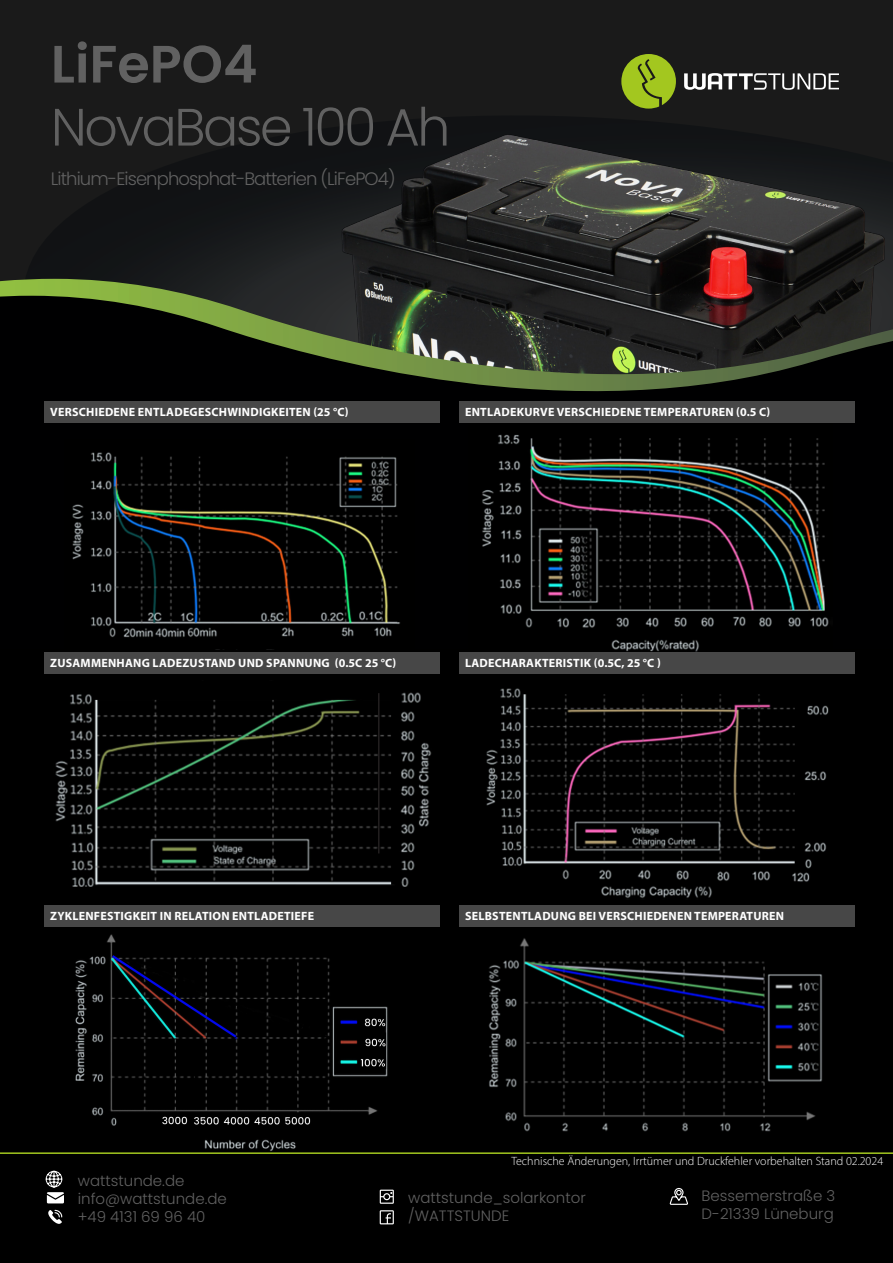
<style>
.page{position:relative;width:893px;height:1263px;background:#000}
.page>*{position:absolute;margin:0;border:0;box-sizing:border-box;transform-origin:0 0}
.t1{font:300 52.5px "Poppins";letter-spacing:-.05em;color:#616161}
.t2{font:600 52.5px "Poppins";color:#616161}
.t3{font:300 18px "Poppins";letter-spacing:-.05em;color:#616161}
.t4{font:300 15px "Poppins";color:#616161}
.t5{font:700 12px "Myriad Pro";letter-spacing:.02em;color:#fff}
.t6{font:300 12px "Myriad Pro";color:#fff}
</style>
<div class="page">
<div style="left:0;top:0;width:893px;height:450px;background:#1a1a1a"></div>
<img style="left:263px;top:134px;width:630px;height:145px">
<svg style="left:0;top:279px;width:893px;height:17px"></svg>
<svg style="left:0;top:296px;width:893px;height:154px;fill:#000001"></svg>
<div style="left:44px;top:401px;width:396px;height:21px;background:#474747"></div>
<div style="left:44px;top:652px;width:396px;height:21px;background:#474747"></div>
<div style="left:44px;top:905px;width:396px;height:21px;background:#474747"></div>
<img style="left:469px;top:422px;width:364px;height:230px">
<div style="left:459px;top:401px;width:395px;height:21px;background:#474747"></div>
<div style="left:459px;top:652px;width:395px;height:21px;background:#474747"></div>
<div style="left:459px;top:905px;width:395px;height:21px;background:#474747"></div>
<img style="left:65px;top:439px;width:349px;height:199px">
<img style="left:55px;top:692px;width:377px;height:194px">
<img style="left:75px;top:934px;width:313px;height:217px">
<img style="left:486px;top:688px;width:343px;height:210px">
<img style="left:488px;top:938px;width:335px;height:194px">
<hr style="left:378px;top:693px;width:1px;height:160px;background:#231f20">
<svg style="left:684px;top:73px;width:155px;height:17px"></svg>
<svg style="left:621px;top:54px;width:55px;height:55px"></svg>
<svg style="left:0;top:1152px;width:893px;height:73px"></svg>
<p class="t2" style="left:51px;top:34px;width:208px">LiFePO4</p>
<p class="t1" style="left:51px;top:97px;width:401px">NovaBase 100 Ah</p>
<p class="t3" style="left:51px;top:168px;width:346px">Lithium-Eisenphosphat-Batterien (LiFePO4)</p>
<p class="t5" style="left:50px;top:404px;width:300px">VERSCHIEDENE ENTLADEGESCHWINDIGKEITEN (25 °C)</p>
<p class="t5" style="left:465px;top:404px;width:307px">ENTLADEKURVE VERSCHIEDENE TEMPERATUREN (0.5 C)</p>
<p class="t5" style="left:50px;top:655px;width:348px">ZUSAMMENHANG LADEZUSTAND UND SPANNUNG (0.5C 25 °C)</p>
<p class="t5" style="left:465px;top:655px;width:197px">LADECHARAKTERISTIK (0.5C, 25 °C )</p>
<p class="t5" style="left:50px;top:908px;width:265px">ZYKLENFESTIGKEIT IN RELATION ENTLADETIEFE</p>
<p class="t4" style="left:78px;top:1172px;width:108px">wattstunde.de</p>
<p class="t4" style="left:78px;top:1190px;width:151px">info@wattstunde.de</p>
<p class="t4" style="left:78px;top:1208px;width:129px">+49 4131 69 96 40</p>
<p class="t5" style="left:465px;top:908px;width:320px">SELBSTENTLADUNG BEI VERSCHIEDENEN TEMPERATUREN</p>
<p class="t6" style="left:511px;top:1154px;width:373px">Technische Änderungen, Irrtümer und Druckfehler vorbehalten Stand 02.2024</p>
<p class="t4" style="left:408px;top:1188px;width:179px">wattstunde_solarkontor</p>
<p class="t4" style="left:408px;top:1206px;width:103px">/WATTSTUNDE</p>
<p class="t4" style="left:702px;top:1187px;width:135px">Bessemerstraße 3</p>
<p class="t4" style="left:702px;top:1205px;width:134px">D-21339 Lüneburg</p>
</div>
